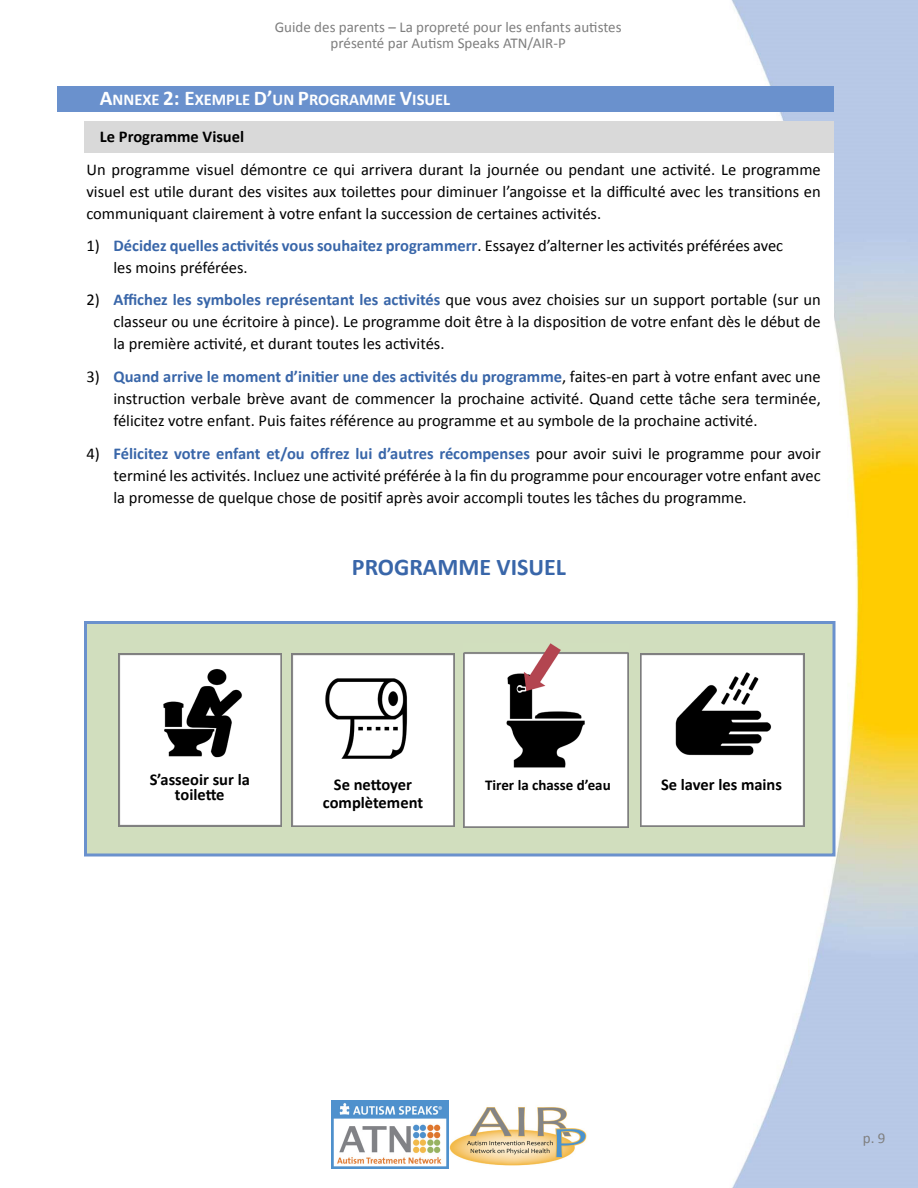
<style>
.page{position:relative;width:918px;height:1188px;background:#fff}
.page>*{position:absolute;margin:0;border:0;box-sizing:border-box;transform-origin:0 0}
.Paragraph_Style1{font:700 24px "Calibri";color:#3966a9}
.Paragraph_Style26{font:16.5px/21.9px "Calibri";color:#000;text-align:justify}
.Paragraph_Style28{font:16.5px/21.9px "Calibri";color:#000;text-align:justify}
.Paragraph_Style37{font:16.5px/21.9px "Calibri";color:#000;text-align:justify}
.Paragraph_Style82{font:16.5px/21.9px "Calibri";color:#000}
.Paragraph_Style28-2{font:700 16.5px/15px "Calibri";color:#000;text-align:center}
.Paragraph_Style1-2{font:700 16.5px "Calibri";color:#fff}
.Paragraph_Style1-3{font:700 16.5px "Calibri";color:#000}
.t1{font:15px/16.5px "Calibri";color:#7e7e7e;text-align:center}
.Paragraph_Style28-3{font:700 15px "Calibri";color:#000}
.Paragraph_Style1-4{font:15px "Calibri";color:#7f7f7f}
.s1{font-size:21px}
.s2{font-weight:700;color:#3966a9}
</style>
<div class="page">
<img style="left:84px;top:0;width:834px;height:1188px">
<img style="left:449px;top:1100px;width:139px;height:67px">
<img style="left:331px;top:1100px;width:118px;height:69px">
<div style="left:57px;top:86px;width:777px;height:26px;background:#6a91cd"></div>
<div style="left:84px;top:121px;width:750px;height:32px;background:#d9d9d9"></div>
<div style="left:84px;top:153px;width:750px;height:379px;background:#fff"></div>
<div style="left:84px;top:621px;width:752px;height:235px;background:#d1debe;border:3px solid #6a91cd"></div>
<img style="left:464px;top:644px;width:165px;height:184px">
<img style="left:118px;top:653px;width:163px;height:173px">
<img style="left:640px;top:653px;width:165px;height:173px">
<img style="left:292px;top:653px;width:162px;height:173px">
<div style="left:133px;top:773px;width:133px;height:45px;background:#fff"></div>
<div style="left:306px;top:778px;width:134px;height:45px;background:#fff"></div>
<div style="left:476px;top:779px;width:144px;height:21px;background:#fff"></div>
<div style="left:655px;top:778px;width:133px;height:25px;background:#fff"></div>
<p class="t1" style="left:275px;top:19px;width:348px">Guide des parents – La propreté pour les enfants autistes présenté par Autism Speaks ATN/AIR-P</p>
<p class="Paragraph_Style1-2" style="left:100px;top:89px;width:352px"><span class="s1">A</span>NNEXE <span class="s1">2: E</span>XEMPLE <span class="s1">D’</span>UN <span class="s1">P</span>ROGRAMME <span class="s1">V</span>ISUEL</p>
<p class="Paragraph_Style1-3" style="left:100px;top:126px;width:146px">Le Programme Visuel</p>
<p class="Paragraph_Style37" style="left:86px;top:158px;width:736px">Un programme visuel démontre ce qui arrivera durant la journée ou pendant une activité. Le programme visuel est utile durant des visites aux toilettes pour diminuer l’angoisse et la difficulté avec les transitions en communiquant clairement à votre enfant la succession de certaines activités.</p>
<p class="Paragraph_Style82" style="left:113px;top:235px;width:671px;text-indent:-27px">1) <span class="s2">Décidez quelles activités vous souhaitez programmerr</span>. Essayez d’alterner les activités préférées avec les moins préférées.</p>
<p class="Paragraph_Style26" style="left:113px;top:289px;width:709px;text-indent:-27px">2) <span class="s2">Affichez les symboles représentant les activités</span> que vous avez choisies sur un support portable (sur un classeur ou une écritoire à pince). Le programme doit être à la disposition de votre enfant dès le début de la première activité, et durant toutes les activités.</p>
<p class="Paragraph_Style26" style="left:113px;top:365px;width:709px;text-indent:-27px">3) <span class="s2">Quand arrive le moment d’initier une des activités du programme</span>, faites-en part à votre enfant avec une instruction verbale brève avant de commencer la prochaine activité. Quand cette tâche sera terminée, félicitez votre enfant. Puis faites référence au programme et au symbole de la prochaine activité.</p>
<p class="Paragraph_Style28" style="left:113px;top:443px;width:709px;text-indent:-27px">4) <span class="s2">Félicitez votre enfant et/ou offrez lui d’autres récompenses</span> pour avoir suivi le programme pour avoir terminé les activités. Incluez une activité préférée à la fin du programme pour encourager votre enfant avec la promesse de quelque chose de positif après avoir accompli toutes les tâches du programme.</p>
<p class="Paragraph_Style1" style="left:352px;top:552px;width:216px">PROGRAMME VISUEL</p>
<p class="Paragraph_Style28-2" style="left:150px;top:772px;width:102px">S’asseoir sur la toilette</p>
<p class="Paragraph_Style28-2" style="left:323px;top:775px;width:102px;line-height:18px">Se nettoyer complètement</p>
<p class="Paragraph_Style28-3" style="left:485px;top:776px;width:127px">Tirer la chasse d’eau</p>
<p class="Paragraph_Style28-2" style="left:661px;top:777px;width:123px">Se laver les mains</p>
<p class="Paragraph_Style1-4" style="left:863px;top:1129px;width:24px">p. 9</p>
</div>
